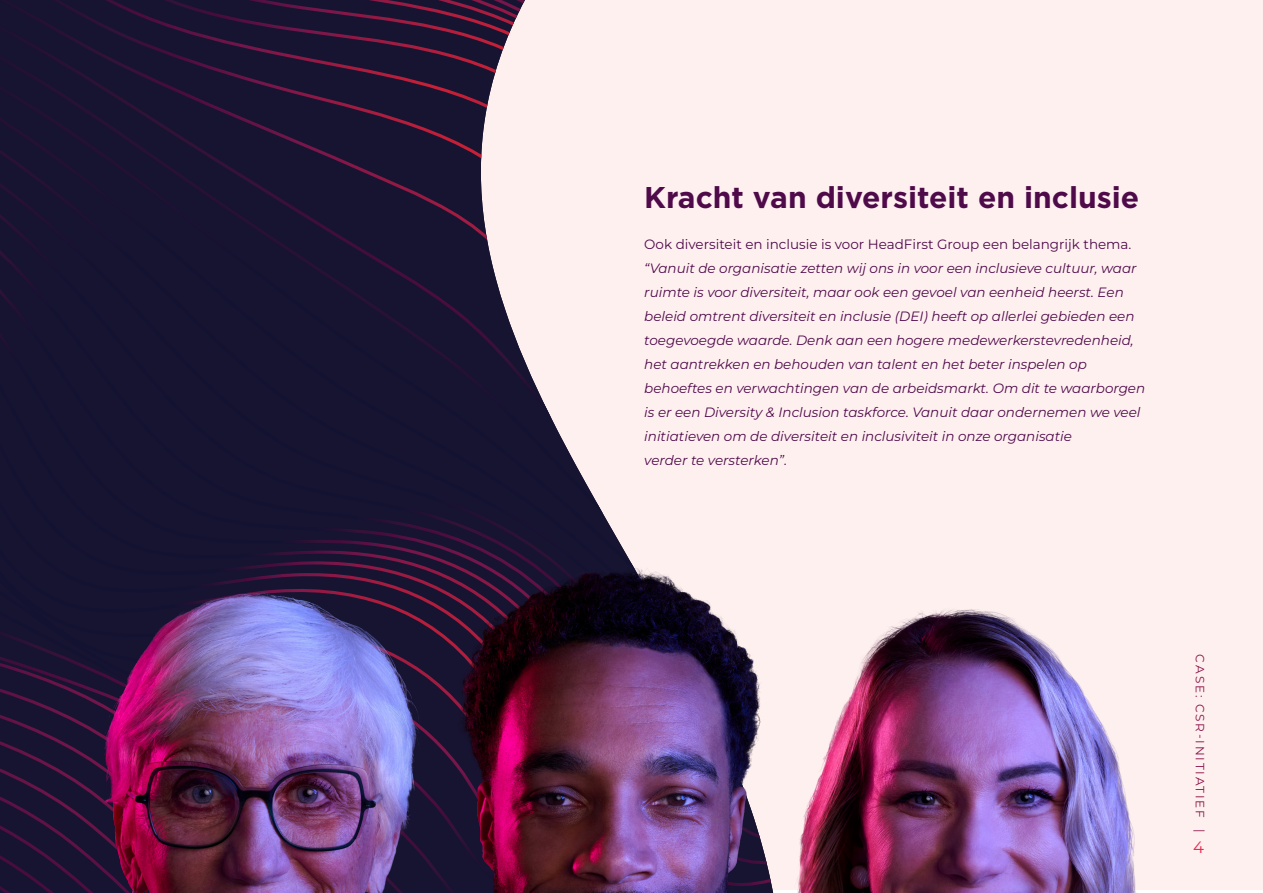
<style>
.page{position:relative;width:1263px;height:893px;background:#fff}
.page>*{position:absolute;margin:0;border:0;box-sizing:border-box;transform-origin:0 0}
.t1{font:700 30px "Gotham";color:#4f0a4a}
.t2{font:16.5px "Montserrat";color:#ee2750}
.t3{font:italic 13.5px/24px "Montserrat";color:#4f0a4a}
.t4{font:13.5px "Montserrat";color:#4f0a4a}
.t5{font:12px "Montserrat";letter-spacing:.15em;color:#8b1347}
.s1{font-style:normal}
</style>
<div class="page">
<div style="left:0;top:0;width:1262px;height:889px;background:#fff0f0"></div>
<svg style="left:0;top:16px;width:517px;height:21px;background:#251634"></svg>
<svg style="left:0;top:37px;width:508px;height:20px;background:#211533"></svg>
<svg style="left:0;top:57px;width:501px;height:21px;background:#201533"></svg>
<svg style="left:0;top:78px;width:494px;height:21px;background:#1e1532"></svg>
<svg style="left:0;top:99px;width:489px;height:21px;background:#1d1532"></svg>
<svg style="left:0;top:120px;width:485px;height:21px;background:#1b1432"></svg>
<svg style="left:0;top:141px;width:483px;height:21px;background:#1b1432"></svg>
<svg style="left:0;top:162px;width:482px;height:21px;background:#181331"></svg>
<svg style="left:0;top:183px;width:483px;height:21px;background:#191431"></svg>
<div style="left:0;top:204px;width:485px;height:21px;background:#161431"></div>
<div style="left:0;top:225px;width:489px;height:21px;background:#161431"></div>
<div style="left:0;top:246px;width:493px;height:21px;background:#161431"></div>
<div style="left:0;top:267px;width:499px;height:21px;background:#161431"></div>
<div style="left:0;top:288px;width:505px;height:21px;background:#161431"></div>
<div style="left:0;top:309px;width:513px;height:21px;background:#161431"></div>
<div style="left:0;top:330px;width:521px;height:21px;background:#161431"></div>
<div style="left:0;top:351px;width:530px;height:21px;background:#161431"></div>
<div style="left:0;top:372px;width:539px;height:21px;background:#161431"></div>
<div style="left:0;top:393px;width:550px;height:21px;background:#161431"></div>
<div style="left:0;top:414px;width:560px;height:21px;background:#161431"></div>
<div style="left:0;top:435px;width:571px;height:21px;background:#161431"></div>
<svg style="left:0;top:456px;width:628px;height:101px;background:#211d3a"></svg>
<img style="left:983px;top:576px;width:280px;height:317px">
<img style="left:0;top:557px;width:629px;height:336px">
<img style="left:269px;top:558px;width:714px;height:335px">
<h1 class="t1" style="left:644px;top:177px;width:496px">Kracht van diversiteit en inclusie</h1>
<p class="t4" style="left:644px;top:235px;width:489px">Ook diversiteit en inclusie is voor HeadFirst Group een belangrijk thema.</p>
<p class="t3" style="left:644px;top:256px;width:502px">“Vanuit de organisatie zetten wij ons in voor een inclusieve cultuur, waar ruimte is voor diversiteit, maar ook een gevoel van eenheid heerst. Een beleid omtrent diversiteit en inclusie (DEI) heeft op allerlei gebieden een toegevoegde waarde. Denk aan een hogere medewerkerstevredenheid, het aantrekken en behouden van talent en het beter inspelen op behoeftes en verwachtingen van de arbeidsmarkt. Om dit te waarborgen is er een Diversity &amp; Inclusion taskforce. Vanuit daar ondernemen we veel initiatieven om de diversiteit en inclusiviteit in onze organisatie<br>verder te versterken”<span class="s1">.</span></p>
<p class="t5" style="left:1208px;top:654px;width:180px;rotate:90deg">CASE: CSR-INITIATIEF |</p>
<p class="t2" style="left:1193px;top:836px;width:12px">4</p>
</div>
